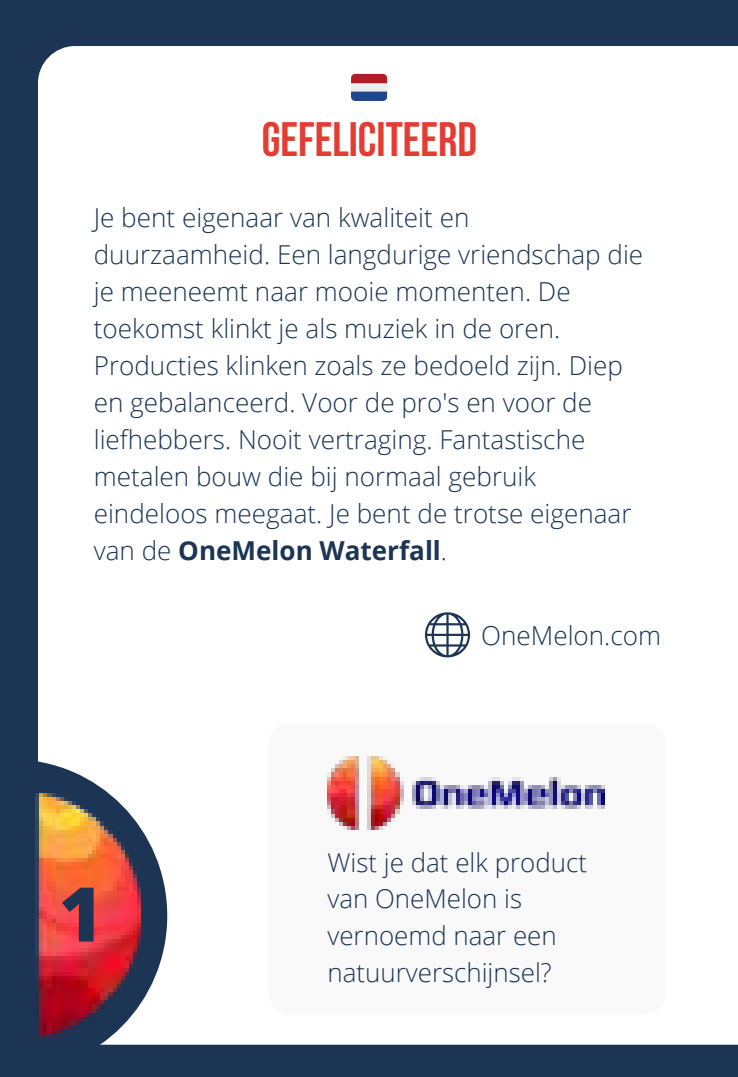
<style>
.page{position:relative;width:738px;height:1077px;background:#1c3554}
.page>*{position:absolute;margin:0;border:0;box-sizing:border-box;transform-origin:0 0}
.t1{font:800 75.6px "Open Sans";color:#1c3554}
.t2{font:700 48px "Bebas Neue";color:#e33c33}
.t3{font:300 26px/36.8px "Open Sans";color:#1c3554}
.s1{font-weight:700}
</style>
<div class="page">
<div style="left:38px;top:46px;width:700px;height:999px;background:#fff"></div>
<div style="left:269px;top:723px;width:397px;height:292px;background:#f9f9f9;border-radius:21px"></div>
<img style="left:328px;top:757px;width:276px;height:72px">
<div style="left:351px;top:83px;width:36px;height:9px;background:#eee"></div>
<svg style="left:351px;top:74px;width:36px;height:9px"></svg>
<svg style="left:351px;top:92px;width:36px;height:9px"></svg>
<svg style="left:38px;top:759px;width:129px;height:286px;fill:#fff"></svg>
<img style="left:35px;top:793px;width:105px;height:244px">
<svg style="left:425px;top:612px;width:45px;height:45px"></svg>
<h2 class="t2" style="left:262px;top:113px;width:217px">GEFELICITEERD</h2>
<p class="t3" style="left:94px;top:199px;width:551px">Je bent eigenaar van kwaliteit en duurzaamheid. Een langdurige vriendschap die je meeneemt naar mooie momenten. De toekomst klinkt je als muziek in de oren.<br>Producties klinken zoals ze bedoeld zijn. Diep en gebalanceerd. Voor de pro's en voor de liefhebbers. Nooit vertraging. Fantastische metalen bouw die bij normaal gebruik eindeloos meegaat. Je bent de trotse eigenaar van de <span class="s1">OneMelon Waterfall</span>.</p>
<h1 class="t1" style="left:59px;top:857px;width:46px">1</h1>
<p class="t3" style="left:481px;top:617px;width:181px">OneMelon.com</p>
<p class="t3" style="left:328px;top:843px;width:261px">Wist je dat elk product van OneMelon is vernoemd naar een natuurverschijnsel?</p>
</div>
